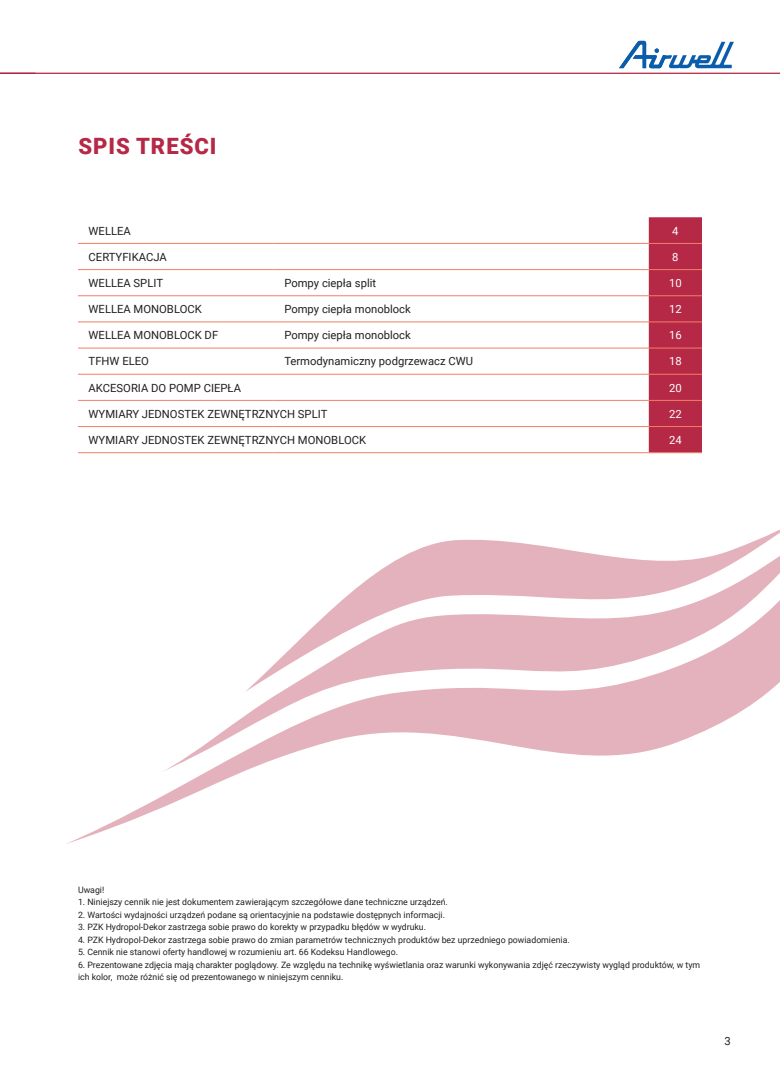
<style>
.page{position:relative;width:780px;height:1088px;background:#fff}
.page>*{position:absolute;margin:0;border:0;box-sizing:border-box;transform-origin:0 0}
.podrozdział{font:900 22.5px "Roboto";letter-spacing:.045em;color:#b52846}
.t1{font:11.25px "Roboto";color:#231f20}
.t2{font:11.25px "Roboto";color:#fff}
.t3{font:8.75px/12.5px "Roboto";color:#231f20}
</style>
<div class="page">
<svg style="left:66px;top:773px;width:174px;height:71px"></svg>
<svg style="left:162px;top:529px;width:618px;height:244px"></svg>
<svg style="left:648px;top:217px;width:54px;height:235px;background:#b8324e"></svg>
<hr style="left:274px;top:295px;width:374px;height:1px;background:#f37e67">
<hr style="left:648px;top:295px;width:54px;height:1px;background:#f37e67">
<hr style="left:274px;top:322px;width:374px;height:1px;background:#f37e67">
<hr style="left:648px;top:322px;width:54px;height:1px;background:#f37e67">
<hr style="left:274px;top:348px;width:374px;height:1px;background:#f37e67">
<hr style="left:648px;top:348px;width:54px;height:1px;background:#f37e67">
<hr style="left:274px;top:374px;width:374px;height:1px;background:#f37e67">
<hr style="left:648px;top:374px;width:54px;height:1px;background:#f37e67">
<hr style="left:274px;top:400px;width:374px;height:1px;background:#f37e67">
<hr style="left:648px;top:400px;width:54px;height:1px;background:#f37e67">
<hr style="left:648px;top:426px;width:54px;height:1px;background:#f37e67">
<hr style="left:648px;top:452px;width:54px;height:1px;background:#f37e67">
<hr style="left:78px;top:295px;width:196px;height:1px;background:#f37e67">
<hr style="left:78px;top:322px;width:196px;height:1px;background:#f37e67">
<hr style="left:78px;top:348px;width:196px;height:1px;background:#f37e67">
<hr style="left:78px;top:374px;width:196px;height:1px;background:#f37e67">
<hr style="left:78px;top:400px;width:196px;height:1px;background:#f37e67">
<hr style="left:78px;top:426px;width:196px;height:1px;background:#f37e67">
<hr style="left:274px;top:426px;width:374px;height:1px;background:#f37e67">
<hr style="left:78px;top:452px;width:196px;height:1px;background:#f37e67">
<hr style="left:274px;top:452px;width:374px;height:1px;background:#f37e67">
<hr style="left:78px;top:243px;width:196px;height:1px;background:#f37e67">
<hr style="left:274px;top:243px;width:374px;height:1px;background:#f37e67">
<hr style="left:648px;top:243px;width:54px;height:1px;background:#f37e67">
<hr style="left:78px;top:269px;width:196px;height:1px;background:#f37e67">
<hr style="left:274px;top:269px;width:374px;height:1px;background:#f37e67">
<hr style="left:648px;top:269px;width:54px;height:1px;background:#f37e67">
<hr style="left:18px;top:73px;width:762px;height:1px;background:#b22443">
<svg style="left:0;top:73px;width:18px;height:1px"></svg>
<svg style="left:619px;top:41px;width:114px;height:28px"></svg>
<p class="podrozdział" style="left:78px;top:130px;width:140px">SPIS TREŚCI</p>
<p class="t1" style="left:89px;top:223px;width:44px">WELLEA</p>
<p class="t2" style="left:672px;top:223px;width:8px">4</p>
<p class="t1" style="left:89px;top:249px;width:80px">CERTYFIKACJA</p>
<p class="t2" style="left:672px;top:249px;width:8px">8</p>
<p class="t1" style="left:89px;top:275px;width:76px">WELLEA SPLIT</p>
<p class="t1" style="left:284px;top:275px;width:93px">Pompy ciepła split</p>
<p class="t2" style="left:669px;top:275px;width:14px">10</p>
<p class="t1" style="left:89px;top:301px;width:115px">WELLEA MONOBLOCK</p>
<p class="t1" style="left:284px;top:301px;width:128px">Pompy ciepła monoblock</p>
<p class="t2" style="left:669px;top:301px;width:14px">12</p>
<p class="t1" style="left:89px;top:327px;width:131px">WELLEA MONOBLOCK DF</p>
<p class="t1" style="left:284px;top:327px;width:128px">Pompy ciepła monoblock</p>
<p class="t2" style="left:669px;top:327px;width:14px">16</p>
<p class="t1" style="left:89px;top:353px;width:62px">TFHW ELEO</p>
<p class="t1" style="left:284px;top:353px;width:190px">Termodynamiczny podgrzewacz CWU</p>
<p class="t2" style="left:669px;top:353px;width:14px">18</p>
<p class="t1" style="left:89px;top:380px;width:154px">AKCESORIA DO POMP CIEPŁA</p>
<p class="t2" style="left:669px;top:380px;width:14px">20</p>
<p class="t1" style="left:89px;top:406px;width:240px">WYMIARY JEDNOSTEK ZEWNĘTRZNYCH SPLIT</p>
<p class="t2" style="left:669px;top:406px;width:14px">22</p>
<p class="t1" style="left:89px;top:432px;width:279px">WYMIARY JEDNOSTEK ZEWNĘTRZNYCH MONOBLOCK</p>
<p class="t2" style="left:669px;top:432px;width:14px">24</p>
<p class="t3" style="left:78px;top:883px;width:28px">Uwagi!</p>
<p class="t3" style="left:78px;top:895px;width:371px">1. Niniejszy cennik nie jest dokumentem zawierającym szczegółowe dane techniczne urządzeń.</p>
<p class="t3" style="left:78px;top:908px;width:368px">2. Wartości wydajności urządzeń podane są orientacyjnie na podstawie dostępnych informacji.</p>
<p class="t3" style="left:78px;top:920px;width:349px">3. PZK Hydropol-Dekor zastrzega sobie prawo do korekty w przypadku błędów w wydruku.</p>
<p class="t3" style="left:78px;top:933px;width:493px">4. PZK Hydropol-Dekor zastrzega sobie prawo do zmian parametrów technicznych produktów bez uprzedniego powiadomienia.</p>
<p class="t3" style="left:78px;top:945px;width:321px">5. Cennik nie stanowi oferty handlowej w rozumieniu art. 66 Kodeksu Handlowego.</p>
<p class="t3" style="left:78px;top:958px;width:623px">6. Prezentowane zdjęcia mają charakter poglądowy. Ze względu na technikę wyświetlania oraz warunki wykonywania zdjęć rzeczywisty wygląd produktów, w tym ich kolor, może różnić się od prezentowanego w niniejszym cenniku.</p>
<p class="t1" style="left:724px;top:1033px;width:8px">3</p>
</div>
